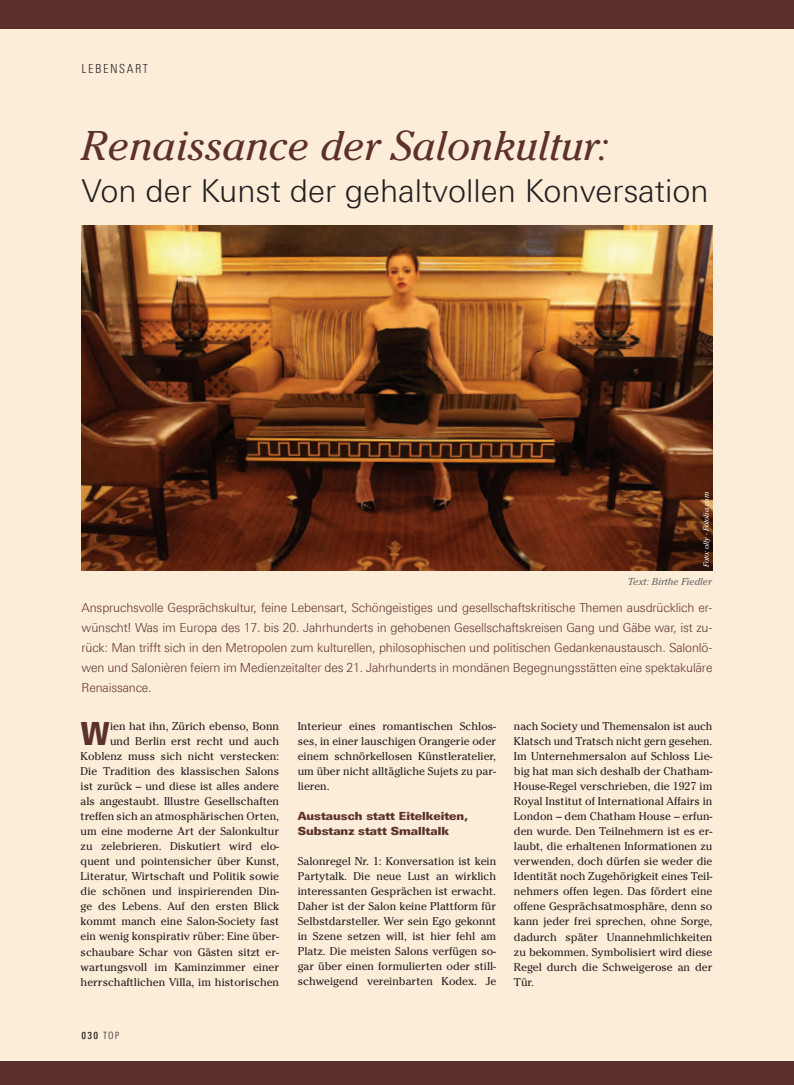
<style>
.page{position:relative;width:794px;height:1085px;background:#fff}
.page>*{position:absolute;margin:0;border:0;box-sizing:border-box;transform-origin:0 0}
.t1{font:italic 41.25px "Cheltenham Std";color:#5c312b}
.t2{font:900 32px "Linotype Univers 820 Cn";color:#5c312b}
.t3{font:300 31.62px "Linotype Univers 330";color:#231f20}
.t4{font:300 12.5px/20px "Linotype Univers 330";letter-spacing:-.01em;color:#5c312b;text-align:justify}
.t5{font:300 12.5px "Linotype Univers 320 Cn";letter-spacing:.125em;color:#231f20}
.t6{font:11.25px/15px "Cheltenham Std";color:#231f20;text-align:justify}
.t7{font:900 11.25px/15px "Linotype Univers 830";color:#5c312b}
.t8{font:italic 10px "Cheltenham Std";color:#636366}
.t9{font:500 10px "Linotype Univers 520 Cn";color:#231f20}
.t10{font:italic 7.5px "Cheltenham Std";color:#fff}
.s1{font-family:"Linotype Univers 320 Cn";font-weight:300}
</style>
<div class="page">
<div style="left:0;top:0;width:794px;height:1084px;background:#fcedd8"></div>
<img style="left:81px;top:225px;width:631px;height:345px">
<div style="left:0;top:0;width:794px;height:28px;background:#5c312b"></div>
<div style="left:0;top:1060px;width:794px;height:24px;background:#5c312b"></div>
<p class="t5" style="left:81px;top:61px;width:68px">LEBENSART</p>
<h1 class="t1" style="left:81px;top:122px;width:529px">Renaissance der Salonkultur:</h1>
<h3 class="t3" style="left:81px;top:172px;width:628px">Von der Kunst der gehaltvollen Konversation</h3>
<p class="t10" style="left:702px;top:567px;width:77px;rotate:-90deg">Foto: olly - Fotolia.com</p>
<p class="t8" style="left:627px;top:576px;width:86px">Text: Birthe Fiedler</p>
<p class="t4" style="left:81px;top:597px;width:632px">Anspruchsvolle Gesprächskultur, feine Lebensart, Schöngeistiges und gesellschaftskritische Themen ausdrücklich er&shy;wünscht! Was im Europa des 17. bis 20. Jahrhunderts in gehobenen Gesellschaftskreisen Gang und Gäbe war, ist zu&shy;rück: Man trifft sich in den Metropolen zum kulturellen, philosophischen und politischen Gedankenaustausch. Salonlö&shy;wen und Salonièren feiern im Medienzeitalter des 21. Jahrhunderts in mondänen Begegnungsstätten eine spektakuläre Renaissance.</p>
<h2 class="t2" style="left:81px;top:714px;width:31px">W</h2>
<p class="t6" style="left:81px;top:719px;width:200px;text-align:right">ien hat ihn, Zürich ebenso, Bonn<br>und Berlin erst recht und auch Koblenz muss sich nicht verstecken:<br>Die Tradition des klassischen Salons ist zurück – und diese ist alles andere als angestaubt. Illustre Gesellschaften treffen sich an atmosphärischen Orten, um eine moderne Art der Salonkultur zu zelebrieren. Diskutiert wird elo&shy;quent und pointensicher über Kunst, Literatur, Wirtschaft und Politik sowie die schönen und inspirierenden Din&shy;ge des Lebens. Auf den ersten Blick kommt manch eine Salon-Society fast ein wenig konspirativ rüber: Eine über&shy;schaubare Schar von Gästen sitzt er&shy;wartungsvoll im Kaminzimmer einer herrschaftlichen Villa, im historischen</p>
<p class="t6" style="left:298px;top:719px;width:200px">Interieur eines romantischen Schlos&shy;ses, in einer lauschigen Orangerie oder einem schnörkellosen Künstleratelier, um über nicht alltägliche Sujets zu par&shy;lieren.</p>
<p class="t7" style="left:298px;top:808px;width:172px">Austausch statt Eitelkeiten,<br>Substanz statt Smalltalk</p>
<p class="t6" style="left:298px;top:853px;width:200px">Salonregel Nr. 1: Konversation ist kein Partytalk. Die neue Lust an wirklich interessanten Gesprächen ist erwacht.<br>Daher ist der Salon keine Plattform für Selbstdarsteller. Wer sein Ego gekonnt in Szene setzen will, ist hier fehl am Platz. Die meisten Salons verfügen so&shy;gar über einen formulierten oder still&shy;schweigend vereinbarten Kodex. Je</p>
<p class="t9" style="left:81px;top:1029px;width:40px">030 <span class="s1">TOP</span></p>
<p class="t6" style="left:514px;top:719px;width:200px">nach Society und Themensalon ist auch Klatsch und Tratsch nicht gern gesehen.<br>Im Unternehmersalon auf Schloss Lie&shy;big hat man sich deshalb der Chatham-House-Regel verschrieben, die 1927 im Royal Institut of International Affairs in London – dem Chatham House – erfun&shy;den wurde. Den Teilnehmern ist es er&shy;laubt, die erhaltenen Informationen zu verwenden, doch dürfen sie weder die Identität noch Zugehörigkeit eines Teil&shy;nehmers offen legen. Das fördert eine offene Gesprächsatmosphäre, denn so kann jeder frei sprechen, ohne Sorge, dadurch später Unannehmlichkeiten zu bekommen. Symbolisiert wird diese Regel durch die Schweigerose an der Tür.</p>
</div>
